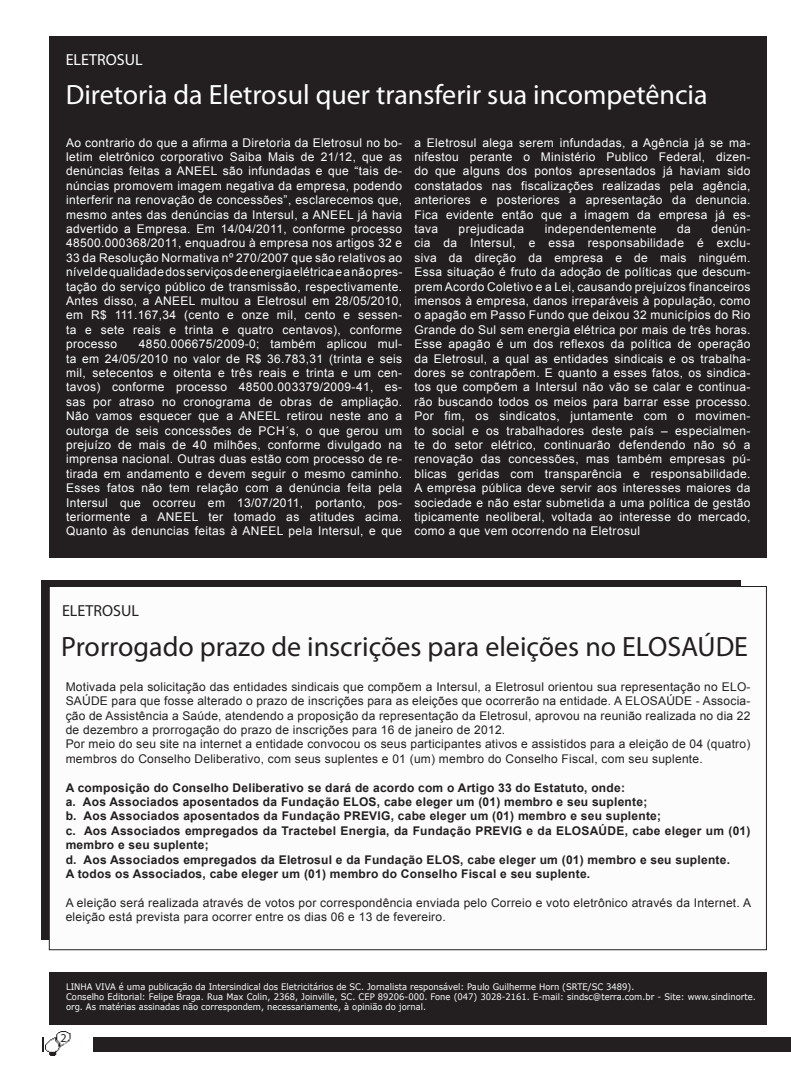
<style>
.page{position:relative;width:791px;height:1080px;background:#fff}
.page>*{position:absolute;margin:0;border:0;box-sizing:border-box;transform-origin:0 0}
.t1{font:28px "Myriad Pro";color:#fff}
.t2{font:28px "Myriad Pro";color:#231f20}
.t3{font:16px "Myriad Pro";color:#231f20}
.t4{font:16px "Myriad Pro";color:#fff}
.t5{font:12px/14.4px "Arial";letter-spacing:.03em;color:#fff;text-align:justify}
.t6{font:12px/14.4px "Arial";letter-spacing:.02em;color:#231f20}
.t7{font:700 12px/14.4px "Arial";letter-spacing:.02em;color:#231f20}
.t8{font:12px "Myriad Pro";color:#231f20}
.t9{font:9px/10.1px "Verdana";color:#fff;scale:.93 1}
</style>
<div class="page">
<div style="left:43px;top:1037px;width:748px;height:15px;background:#231f20"></div>
<img style="left:44px;top:1032px;width:48px;height:24px">
<div style="left:49px;top:972px;width:718px;height:52px;background:#231f20"></div>
<div style="left:42px;top:580px;width:699px;height:360px;background:#231f20"></div>
<div style="left:49px;top:586px;width:717px;height:364px;background:#fcfcfc"></div>
<div style="left:49px;top:36px;width:718px;height:521px;background:#231f20"></div>
<h2 class="t4" style="left:66px;top:49px;width:78px">ELETROSUL</h2>
<h1 class="t1" style="left:66px;top:77px;width:643px">Diretoria da Eletrosul quer transferir sua incompetência</h1>
<p class="t5" style="left:66px;top:135px;width:338px">Ao contrario do que a afirma a Diretoria da Eletrosul no bo&shy;letim eletrônico corporativo Saiba Mais de 21/12, que as denúncias feitas a ANEEL são infundadas e que “tais de&shy;núncias promovem imagem negativa da empresa, podendo interferir na renovação de concessões”, esclarecemos que, mesmo antes das denúncias da Intersul, a ANEEL já havia advertido a Empresa. Em 14/04/2011, conforme processo 48500.000368/2011, enquadrou à empresa nos artigos 32 e 33 da Resolução Normativa nº 270/2007 que são relativos ao nível de qualidade dos serviços de energia elétrica e a não pres&shy;tação do serviço público de transmissão, respectivamente.<br>Antes disso, a ANEEL multou a Eletrosul em 28/05/2010, em R$ 111.167,34 (cento e onze mil, cento e sessen&shy;ta e sete reais e trinta e quatro centavos), conforme processo</p>
<p class="t5" style="left:66px;top:337px;width:338px;text-indent:73px">4850.006675/2009-0; também aplicou mul&shy;ta em 24/05/2010 no valor de R$ 36.783,31 (trinta e seis mil, setecentos e oitenta e três reais e trinta e um cen&shy;tavos) conforme processo 48500.003379/2009-41, es&shy;sas por atraso no cronograma de obras de ampliação.<br>Não vamos esquecer que a ANEEL retirou neste ano a outorga de seis concessões de PCH´s, o que gerou um prejuízo de mais de 40 milhões, conforme divulgado na imprensa nacional. Outras duas estão com processo de re&shy;tirada em andamento e devem seguir o mesmo caminho.<br>Esses fatos não tem relação com a denúncia feita pela Intersul que ocorreu em 13/07/2011, portanto, pos&shy;teriormente a ANEEL ter tomado as atitudes acima.<br>Quanto às denuncias feitas à ANEEL pela Intersul, e que</p>
<p class="t5" style="left:414px;top:135px;width:338px">a Eletrosul alega serem infundadas, a Agência já se ma&shy;nifestou perante o Ministério Publico Federal, dizen&shy;do que alguns dos pontos apresentados já haviam sido constatados nas fiscalizações realizadas pela agência, anteriores e posteriores a apresentação da denuncia.<br>Fica evidente então que a imagem da empresa já es&shy;tava</p>
<p class="t5" style="left:414px;top:222px;width:338px;text-indent:297px">denún&shy;cia da Intersul, e essa responsabilidade é exclu&shy;siva da direção da empresa e de mais ninguém.<br>Essa situação é fruto da adoção de políticas que descum&shy;prem Acordo Coletivo e a Lei, causando prejuízos financeiros imensos à empresa, danos irreparáveis à população, como o apagão em Passo Fundo que deixou 32 municípios do Rio Grande do Sul sem energia elétrica por mais de três horas.<br>Esse apagão é um dos reflexos da política de operação da Eletrosul, a qual as entidades sindicais e os trabalha&shy;dores se contrapõem. E quanto a esses fatos, os sindica&shy;tos que compõem a Intersul não vão se calar e continua&shy;rão buscando todos os meios para barrar esse processo.<br>Por fim, os sindicatos, juntamente com o movimen&shy;to social e os trabalhadores deste país – especialmen&shy;te do setor elétrico, continuarão defendendo não só a renovação das concessões, mas também empresas pú&shy;blicas geridas com transparência e responsabilidade.<br>A empresa pública deve servir aos interesses maiores da sociedade e não estar submetida a uma política de gestão tipicamente neoliberal, voltada ao interesse do mercado, como a que vem ocorrendo na Eletrosul</p>
<p class="t5" style="left:459px;top:222px;width:67px">prejudicada</p>
<p class="t5" style="left:545px;top:222px;width:113px">independentemente</p>
<p class="t5" style="left:677px;top:222px;width:15px">da</p>
<h2 class="t3" style="left:62px;top:601px;width:78px">ELETROSUL</h2>
<h1 class="t2" style="left:61px;top:629px;width:688px">Prorrogado prazo de inscrições para eleições no ELOSAÚDE</h1>
<p class="t6" style="left:66px;top:680px;width:686px">Motivada pela solicitação das entidades sindicais que compõem a Intersul, a Eletrosul orientou sua representação no ELO-SAÚDE para que fosse alterado o prazo de inscrições para as eleições que ocorrerão na entidade. A ELOSAÚDE - Associa&shy;ção de Assistência a Saúde, atendendo a proposição da representação da Eletrosul, aprovou na reunião realizada no dia 22 de dezembro a prorrogação do prazo de inscrições para 16 de janeiro de 2012.<br>Por meio do seu site na internet a entidade convocou os seus participantes ativos e assistidos para a eleição de 04 (quatro) membros do Conselho Deliberativo, com seus suplentes e 01 (um) membro do Conselho Fiscal, com seu suplente.</p>
<p class="t7" style="left:66px;top:781px;width:686px">A composição do Conselho Deliberativo se dará de acordo com o Artigo 33 do Estatuto, onde:<br>a. Aos Associados aposentados da Fundação ELOS, cabe eleger um (01) membro e seu suplente;<br>b. Aos Associados aposentados da Fundação PREVIG, cabe eleger um (01) membro e seu suplente;<br>c. Aos Associados empregados da Tractebel Energia, da Fundação PREVIG e da ELOSAÚDE, cabe eleger um (01) membro e seu suplente;<br>d. Aos Associados empregados da Eletrosul e da Fundação ELOS, cabe eleger um (01) membro e seu suplente.<br>A todos os Associados, cabe eleger um (01) membro do Conselho Fiscal e seu suplente.</p>
<p class="t6" style="left:66px;top:896px;width:687px">A eleição será realizada através de votos por correspondência enviada pelo Correio e voto eletrônico através da Internet. A eleição está prevista para ocorrer entre os dias 06 e 13 de fevereiro.</p>
<p class="t9" style="left:66px;top:982px;width:743px">LINHA VIVA é uma publicação da Intersindical dos Eletricitários de SC. Jornalista responsável: Paulo Guilherme Horn (SRTE/SC 3489).<br>Conselho Editorial: Felipe Braga. Rua Max Colin, 2368, Joinville, SC. CEP 89206-000. Fone (047) 3028-2161. E-mail: sindsc@terra.com.br - Site: www.sindinorte. org. As matérias assinadas não correspondem, necessariamente, à opinião do jornal.</p>
<p class="t8" style="left:61px;top:1030px;width:8px">2</p>
</div>
